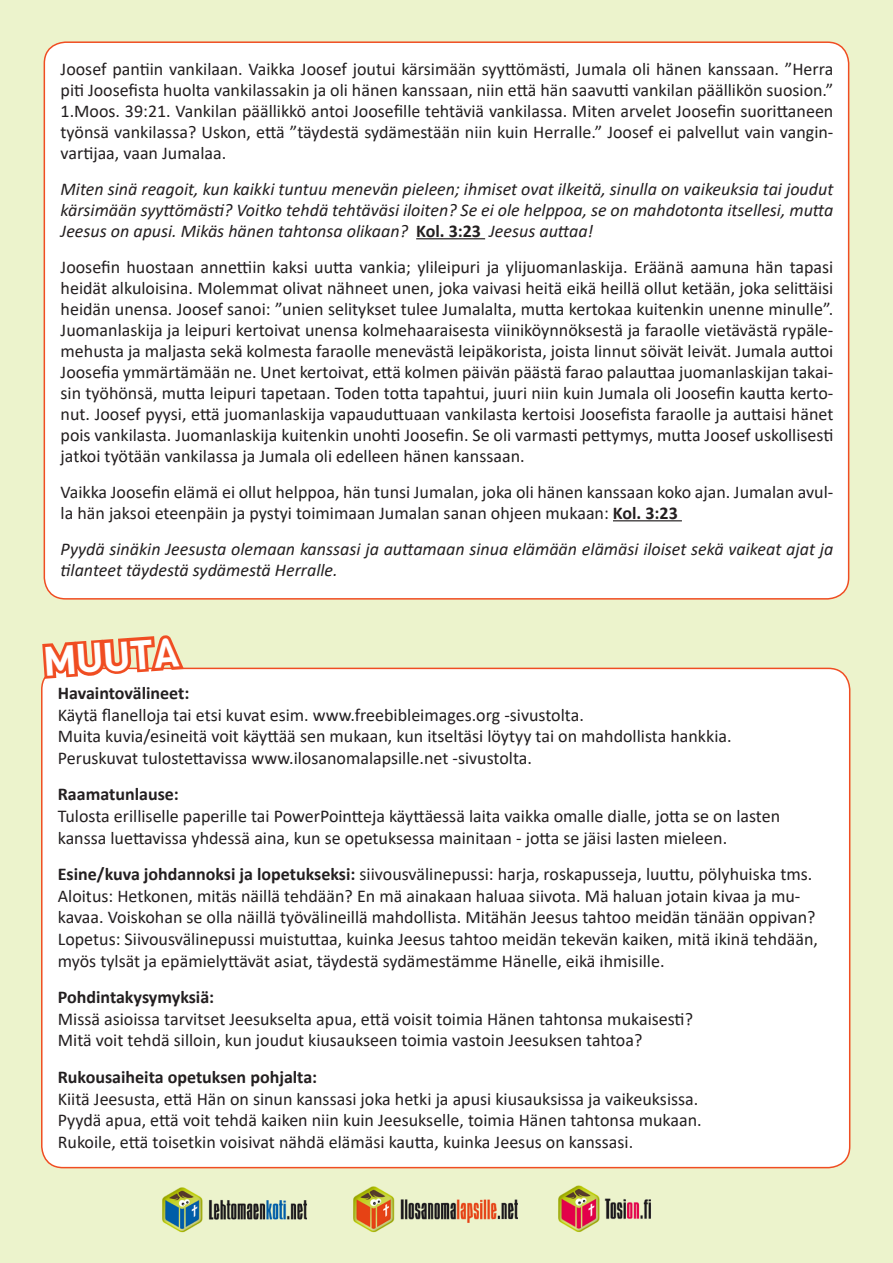
<style>
.page{position:relative;width:893px;height:1263px;background:#ecf3cc}
.page>*{position:absolute;margin:0;border:0;box-sizing:border-box;transform-origin:0 0}
.t1{font:40.5px "Viga";color:#fff}
.t2{font:18px/21px "Calibri";color:#231f20}
.t3{font:italic 18px/21px "Calibri";color:#231f20;text-align:justify}
.t4{font:700 18px "Calibri";color:#231f20}
.s1{font-weight:700;font-style:normal}
.s2{font-weight:700}
</style>
<div class="page">
<div style="left:44px;top:42px;width:805px;height:557px;background:#fff;border-radius:21px"></div>
<hr style="left:416px;top:238px;width:69px;height:1px;background:#231f20">
<hr style="left:613px;top:520px;width:69px;height:1px;background:#231f20">
<div style="left:42px;top:668px;width:808px;height:499px;background:#fff;border-radius:21px"></div>
<svg style="left:42px;top:635px;width:146px;height:47px"></svg>
<img style="left:162px;top:1187px;width:145px;height:46px">
<img style="left:353px;top:1186px;width:165px;height:47px">
<img style="left:558px;top:1185px;width:93px;height:47px">
<p class="t2" style="left:61px;top:58px;width:774px;text-align:justify">Joosef pantiin vankilaan. Vaikka Joosef joutui kärsimään syyttömästi, Jumala oli hänen kanssaan. ”Herra piti Joosefista huolta vankilassakin ja oli hänen kanssaan, niin että hän saavutti vankilan päällikön suosion.” 1.Moos. 39:21. Vankilan päällikkö antoi Joosefille tehtäviä vankilassa. Miten arvelet Joosefin suorittaneen työnsä vankilassa? Uskon, että ”täydestä sydämestään niin kuin Herralle.” Joosef ei palvellut vain vangin&shy;vartijaa, vaan Jumalaa.</p>
<p class="t3" style="left:61px;top:177px;width:774px">Miten sinä reagoit, kun kaikki tuntuu menevän pieleen; ihmiset ovat ilkeitä, sinulla on vaikeuksia tai joudut kärsimään syyttömästi? Voitko tehdä tehtäväsi iloiten? Se ei ole helppoa, se on mahdotonta itsellesi, mutta Jeesus on apusi. Mikäs hänen tahtonsa olikaan? <span class="s1">Kol. 3:23</span> Jeesus auttaa!</p>
<p class="t2" style="left:61px;top:256px;width:774px;text-align:justify">Joosefin huostaan annettiin kaksi uutta vankia; ylileipuri ja ylijuomanlaskija. Eräänä aamuna hän tapasi heidät alkuloisina. Molemmat olivat nähneet unen, joka vaivasi heitä eikä heillä ollut ketään, joka selittäisi heidän unensa. Joosef sanoi: ”unien selitykset tulee Jumalalta, mutta kertokaa kuitenkin unenne minulle”.<br>Juomanlaskija ja leipuri kertoivat unensa kolmehaaraisesta viiniköynnöksestä ja faraolle vietävästä rypäle&shy;mehusta ja maljasta sekä kolmesta faraolle menevästä leipäkorista, joista linnut söivät leivät. Jumala auttoi Joosefia ymmärtämään ne. Unet kertoivat, että kolmen päivän päästä farao palauttaa juomanlaskijan takai&shy;sin työhönsä, mutta leipuri tapetaan. Toden totta tapahtui, juuri niin kuin Jumala oli Joosefin kautta kerto&shy;nut. Joosef pyysi, että juomanlaskija vapauduttuaan vankilasta kertoisi Joosefista faraolle ja auttaisi hänet pois vankilasta. Juomanlaskija kuitenkin unohti Joosefin. Se oli varmasti pettymys, mutta Joosef uskollisesti jatkoi työtään vankilassa ja Jumala oli edelleen hänen kanssaan.</p>
<p class="t2" style="left:61px;top:481px;width:774px">Vaikka Joosefin elämä ei ollut helppoa, hän tunsi Jumalan, joka oli hänen kanssaan koko ajan. Jumalan avul&shy;la hän jaksoi eteenpäin ja pystyi toimimaan Jumalan sanan ohjeen mukaan: <span class="s2">Kol. 3:23</span></p>
<p class="t3" style="left:61px;top:537px;width:774px">Pyydä sinäkin Jeesusta olemaan kanssasi ja auttamaan sinua elämään elämäsi iloiset sekä vaikeat ajat ja tilanteet täydestä sydämestä Herralle.</p>
<p class="t1" style="left:42px;top:635px;width:137px;rotate:-4deg">MUUTA</p>
<p class="t4" style="left:58px;top:680px;width:133px">Havaintovälineet:</p>
<p class="t2" style="left:58px;top:704px;width:528px">Käytä flanelloja tai etsi kuvat esim. www.freebibleimages.org -sivustolta.</p>
<p class="t2" style="left:58px;top:725px;width:675px">Muita kuvia/esineitä voit käyttää sen mukaan, kun itseltäsi löytyy tai on mahdollista hankkia.</p>
<p class="t2" style="left:58px;top:747px;width:476px">Peruskuvat tulostettavissa www.ilosanomalapsille.net -sivustolta.</p>
<p class="t4" style="left:58px;top:782px;width:123px">Raamatunlause:</p>
<p class="t2" style="left:58px;top:805px;width:724px;line-height:21.6px">Tulosta erilliselle paperille tai PowerPointteja käyttäessä laita vaikka omalle dialle, jotta se on lasten kanssa luettavissa yhdessä aina, kun se opetuksessa mainitaan - jotta se jäisi lasten mieleen.</p>
<p class="t2" style="left:58px;top:863px;width:756px"><span class="s2">Esine/kuva johdannoksi ja lopetukseksi:</span> siivousvälinepussi: harja, roskapusseja, luuttu, pölyhuiska tms.</p>
<p class="t2" style="left:58px;top:884px;width:759px;line-height:21.6px">Aloitus: Hetkonen, mitäs näillä tehdään? En mä ainakaan haluaa siivota. Mä haluan jotain kivaa ja mu&shy;kavaa. Voiskohan se olla näillä työvälineillä mahdollista. Mitähän Jeesus tahtoo meidän tänään oppivan?</p>
<p class="t2" style="left:58px;top:928px;width:762px;line-height:21.6px">Lopetus: Siivousvälinepussi muistuttaa, kuinka Jeesus tahtoo meidän tekevän kaiken, mitä ikinä tehdään, myös tylsät ja epämielyttävät asiat, täydestä sydämestämme Hänelle, eikä ihmisille.</p>
<p class="t4" style="left:58px;top:984px;width:158px">Pohdintakysymyksiä:</p>
<p class="t2" style="left:58px;top:1008px;width:637px">Missä asioissa tarvitset Jeesukselta apua, että voisit toimia Hänen tahtonsa mukaisesti?</p>
<p class="t2" style="left:58px;top:1029px;width:586px">Mitä voit tehdä silloin, kun joudut kiusaukseen toimia vastoin Jeesuksen tahtoa?</p>
<p class="t4" style="left:58px;top:1064px;width:261px">Rukousaiheita opetuksen pohjalta:</p>
<p class="t2" style="left:58px;top:1088px;width:642px">Kiitä Jeesusta, että Hän on sinun kanssasi joka hetki ja apusi kiusauksissa ja vaikeuksissa.</p>
<p class="t2" style="left:58px;top:1109px;width:645px">Pyydä apua, että voit tehdä kaiken niin kuin Jeesukselle, toimia Hänen tahtonsa mukaan.</p>
<p class="t2" style="left:58px;top:1131px;width:577px">Rukoile, että toisetkin voisivat nähdä elämäsi kautta, kuinka Jeesus on kanssasi.</p>
</div>
